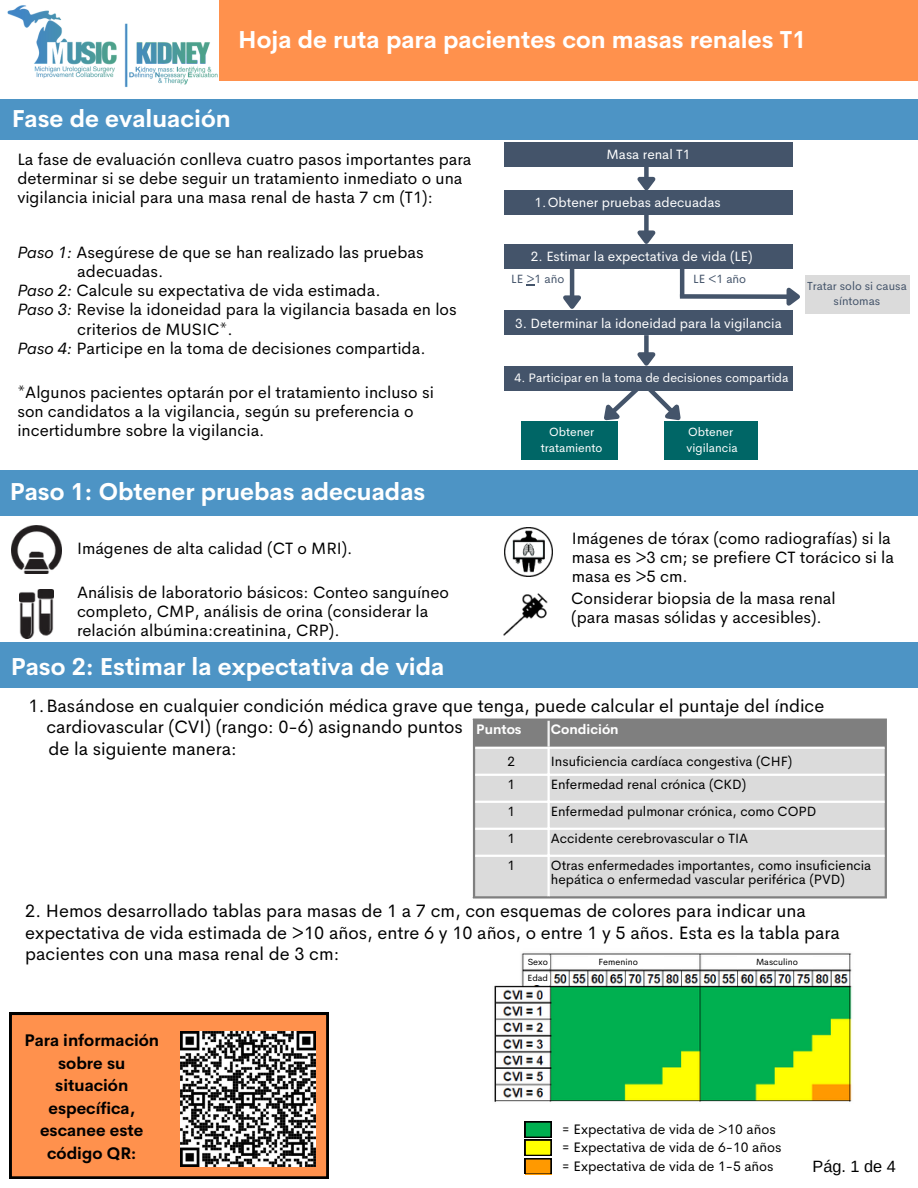
<style>
.page{position:relative;width:918px;height:1188px;background:#fff}
.page>*{position:absolute;margin:0;border:0;box-sizing:border-box;transform-origin:0 0}
.t1{font:700 24px "Cerebri Sans";color:#fff}
.t2{font:18px/21.3px "Cerebri Sans";color:#000}
.t3{font:16.5px/19.2px "Cerebri Sans";color:#000}
.t4{font:700 16.5px/22.5px "Cerebri Sans";color:#000;text-align:center}
.t5{font:16.35px "Arimo";color:#000}
.t6{font:13.8px "Cerebri Sans";color:#000}
.t7{font:13.5px/14.7px "Cerebri Sans";color:#000}
.t8{font:13.5px "Cerebri Sans";color:#fff}
.t9{font:700 13.5px "Cerebri Sans";color:#fff}
.t10{font:12.3px "Cerebri Sans";color:#fff}
.t11{font:12px/16px "Cerebri Sans";color:#fff;text-align:center}
.t12{font:12px "Cerebri Sans";color:#44546a}
.t13{font:11.7px/15.6px "Cerebri Sans";color:#44546a;text-align:center}
.t14{font:9px "Cerebri Sans";color:#000}
.s1{font-style:italic}
</style>
<div class="page">
<img style="left:7px;top:5px;width:211px;height:83px">
<div style="left:219px;top:0;width:699px;height:81px;background:#ff914d"></div>
<svg style="left:10px;top:1013px;width:318px;height:165px;background:#f08949"></svg>
<img style="left:181px;top:1031px;width:135px;height:135px">
<div style="left:525px;top:1158px;width:26px;height:17px;background:#f90"></div>
<svg style="left:525px;top:1122px;width:26px;height:52px"></svg>
<div style="left:475px;top:721px;width:410px;height:26px;background:#7f7f7f"></div>
<div style="left:475px;top:749px;width:410px;height:147px;background:#dbdbdb"></div>
<hr style="left:473px;top:721px;width:2px;height:175px;background:#7f7f7f">
<hr style="left:885px;top:721px;width:2px;height:175px;background:#7f7f7f">
<hr style="left:473px;top:719px;width:414px;height:2px;background:#7f7f7f">
<hr style="left:473px;top:896px;width:414px;height:3px;background:#7f7f7f">
<hr style="left:548px;top:721px;width:2px;height:26px;background:#f2f2f2">
<hr style="left:548px;top:749px;width:2px;height:147px;background:#fff">
<hr style="left:475px;top:774px;width:410px;height:2px;background:#fff">
<hr style="left:475px;top:801px;width:410px;height:2px;background:#fff">
<hr style="left:475px;top:828px;width:410px;height:2px;background:#fff">
<hr style="left:475px;top:855px;width:410px;height:2px;background:#fff">
<div style="left:0;top:99px;width:918px;height:41px;background:#4d94c5"></div>
<div style="left:0;top:470px;width:918px;height:45px;background:#4d94c5"></div>
<img style="left:12px;top:525px;width:49px;height:49px">
<img style="left:20px;top:590px;width:34px;height:48px">
<img style="left:504px;top:528px;width:49px;height:48px">
<img style="left:503px;top:593px;width:45px;height:43px">
<div style="left:0;top:643px;width:918px;height:45px;background:#4d94c5"></div>
<div style="left:644px;top:160px;width:5px;height:18px;background:#44546a"></div>
<svg style="left:637px;top:173px;width:19px;height:17px"></svg>
<div style="left:504px;top:142px;width:289px;height:25px;background:#44546a"></div>
<div style="left:504px;top:190px;width:289px;height:25px;background:#44546a"></div>
<div style="left:504px;top:244px;width:289px;height:25px;background:#44546a"></div>
<div style="left:504px;top:310px;width:289px;height:25px;background:#44546a"></div>
<div style="left:504px;top:366px;width:289px;height:25px;background:#44546a"></div>
<div style="left:680px;top:294px;width:108px;height:5px;background:#44546a"></div>
<svg style="left:782px;top:287px;width:18px;height:19px"></svg>
<div style="left:644px;top:213px;width:5px;height:19px;background:#44546a"></div>
<svg style="left:637px;top:226px;width:19px;height:18px"></svg>
<hr style="left:680px;top:266px;width:4px;height:31px;background:#44546a">
<div style="left:644px;top:335px;width:5px;height:18px;background:#44546a"></div>
<svg style="left:637px;top:348px;width:19px;height:18px"></svg>
<svg style="left:604px;top:391px;width:77px;height:30px"></svg>
<div style="left:805px;top:275px;width:104px;height:38px;background:#dbdbdb"></div>
<div style="left:521px;top:421px;width:97px;height:39px;background:#066"></div>
<div style="left:664px;top:421px;width:93px;height:39px;background:#066"></div>
<hr style="left:570px;top:269px;width:4px;height:28px;background:#44546a">
<svg style="left:563px;top:291px;width:18px;height:18px"></svg>
<img style="left:494px;top:953px;width:358px;height:149px">
<div style="left:589px;top:956px;width:75px;height:12px;background:#fff"></div>
<div style="left:737px;top:956px;width:75px;height:12px;background:#fff"></div>
<div style="left:525px;top:956px;width:24px;height:12px;background:#fff"></div>
<div style="left:526px;top:973px;width:24px;height:12px;background:#fff"></div>
<p class="t1" style="left:238px;top:24px;width:570px">Hoja de ruta para pacientes con masas renales T1</p>
<p class="t1" style="left:12px;top:103px;width:220px">Fase de evaluación</p>
<p class="t3" style="left:17px;top:149px;width:456px">La fase de evaluación conlleva cuatro pasos importantes para determinar si se debe seguir un tratamiento inmediato o una vigilancia inicial para una masa renal de hasta 7 cm (T1):</p>
<p class="t3" style="left:17px;top:243px;width:408px"><span class="s1">Paso 1:</span> Asegúrese de que se han realizado las pruebas</p>
<p class="t3" style="left:77px;top:262px;width:88px">adecuadas.</p>
<p class="t3" style="left:17px;top:281px;width:365px"><span class="s1">Paso 2:</span> Calcule su expectativa de vida estimada.</p>
<p class="t3" style="left:17px;top:300px;width:441px"><span class="s1">Paso 3:</span> Revise la idoneidad para la vigilancia basada en los</p>
<p class="t3" style="left:77px;top:319px;width:157px">criterios de MUSIC*.</p>
<p class="t3" style="left:17px;top:338px;width:410px"><span class="s1">Paso 4:</span> Participe en la toma de decisiones compartida.</p>
<p class="t3" style="left:17px;top:382px;width:418px">*Algunos pacientes optarán por el tratamiento incluso si son candidatos a la vigilancia, según su preferencia o incertidumbre sobre la vigilancia.</p>
<h3 class="t1" style="left:10px;top:476px;width:417px">Paso 1: Obtener pruebas adecuadas</h3>
<h3 class="t3" style="left:77px;top:538px;width:277px">Imágenes de alta calidad (CT o MRI).</h3>
<h1 class="t3" style="left:77px;top:582px;width:374px">Análisis de laboratorio básicos: Conteo sanguíneo completo, CMP, análisis de orina (considerar la relación albúmina:creatinina, CRP).</h1>
<p class="t1" style="left:11px;top:651px;width:435px">Paso 2: Estimar la expectativa de vida</p>
<p class="t8" style="left:607px;top:146px;width:85px">Masa renal T1</p>
<p class="t8" style="left:534px;top:194px;width:188px">1.Obtener pruebas adecuadas</p>
<h3 class="t8" style="left:531px;top:247px;width:223px">2. Estimar la expectativa de vida (LE)</h3>
<h2 class="t12" style="left:511px;top:271px;width:54px">LE &gt;1 año</h2>
<p class="t12" style="left:693px;top:271px;width:54px">LE &lt;1 año</p>
<p class="t8" style="left:515px;top:315px;width:268px">3. Determinar la idoneidad para la vigilancia</p>
<p class="t10" style="left:514px;top:369px;width:276px">4. Participar en la toma de decisiones compartida</p>
<p class="t11" style="left:541px;top:424px;width:63px">Obtener tratamiento</p>
<p class="t11" style="left:687px;top:424px;width:53px;text-align:left">Obtener vigilancia</p>
<p class="t13" style="left:807px;top:278px;width:101px">Tratar solo si causa síntomas</p>
<p class="t3" style="left:572px;top:528px;width:324px">Imágenes de tórax (como radiografías) si la masa es &gt;3 cm; se prefiere CT torácico si la masa es &gt;5 cm.</p>
<p class="t3" style="left:571px;top:589px;width:266px">Considerar biopsia de la masa renal (para masas sólidas y accesibles).</p>
<p class="t2" style="left:46px;top:695px;width:779px;text-indent:-18px">1.Basándose en cualquier condición médica grave que tenga, puede calcular el puntaje del índice cardiovascular (CVI) (rango: 0-6) asignando puntos</p>
<p class="t2" style="left:48px;top:738px;width:190px">de la siguiente manera:</p>
<h3 class="t9" style="left:476px;top:721px;width:47px">Puntos</h3>
<h4 class="t9" style="left:551px;top:721px;width:69px">Condición</h4>
<p class="t7" style="left:508px;top:754px;width:9px">2</p>
<h4 class="t7" style="left:551px;top:754px;width:243px">Insuficiencia cardíaca congestiva (CHF)</h4>
<h5 class="t7" style="left:508px;top:777px;width:9px">1</h5>
<h5 class="t7" style="left:551px;top:777px;width:197px">Enfermedad renal crónica (CKD)</h5>
<h4 class="t7" style="left:508px;top:804px;width:9px">1</h4>
<h5 class="t7" style="left:551px;top:804px;width:267px">Enfermedad pulmonar crónica, como COPD</h5>
<h5 class="t7" style="left:508px;top:831px;width:9px">1</h5>
<h5 class="t7" style="left:551px;top:831px;width:199px">Accidente cerebrovascular o TIA</h5>
<h5 class="t7" style="left:508px;top:858px;width:9px">1</h5>
<h1 class="t7" style="left:551px;top:858px;width:322px">Otras enfermedades importantes, como insuficiencia hepática o enfermedad vascular periférica (PVD)</h1>
<p class="t2" style="left:25px;top:900px;width:816px">2. Hemos desarrollado tablas para masas de 1 a 7 cm, con esquemas de colores para indicar una expectativa de vida estimada de &gt;10 años, entre 6 y 10 años, o entre 1 y 5 años. Esta es la tabla para pacientes con una masa renal de 3 cm:</p>
<h4 class="t14" style="left:599px;top:956px;width:41px">Femenino</h4>
<h3 class="t14" style="left:756px;top:956px;width:43px">Masculino</h3>
<h4 class="t14" style="left:528px;top:956px;width:22px">Sexo</h4>
<h4 class="t14" style="left:528px;top:972px;width:22px">Edad</h4>
<p class="t4" style="left:24px;top:1029px;width:136px">Para información sobre su situación específica, escanee este código QR:</p>
<h1 class="t6" style="left:561px;top:1120px;width:216px">= Expectativa de vida de &gt;10 años</h1>
<h3 class="t6" style="left:561px;top:1138px;width:222px">= Expectativa de vida de 6-10 años</h3>
<h3 class="t6" style="left:561px;top:1158px;width:214px">= Expectativa de vida de 1-5 años</h3>
<p class="t5" style="left:812px;top:1157px;width:85px">Pág. 1 de 4</p>
</div>
